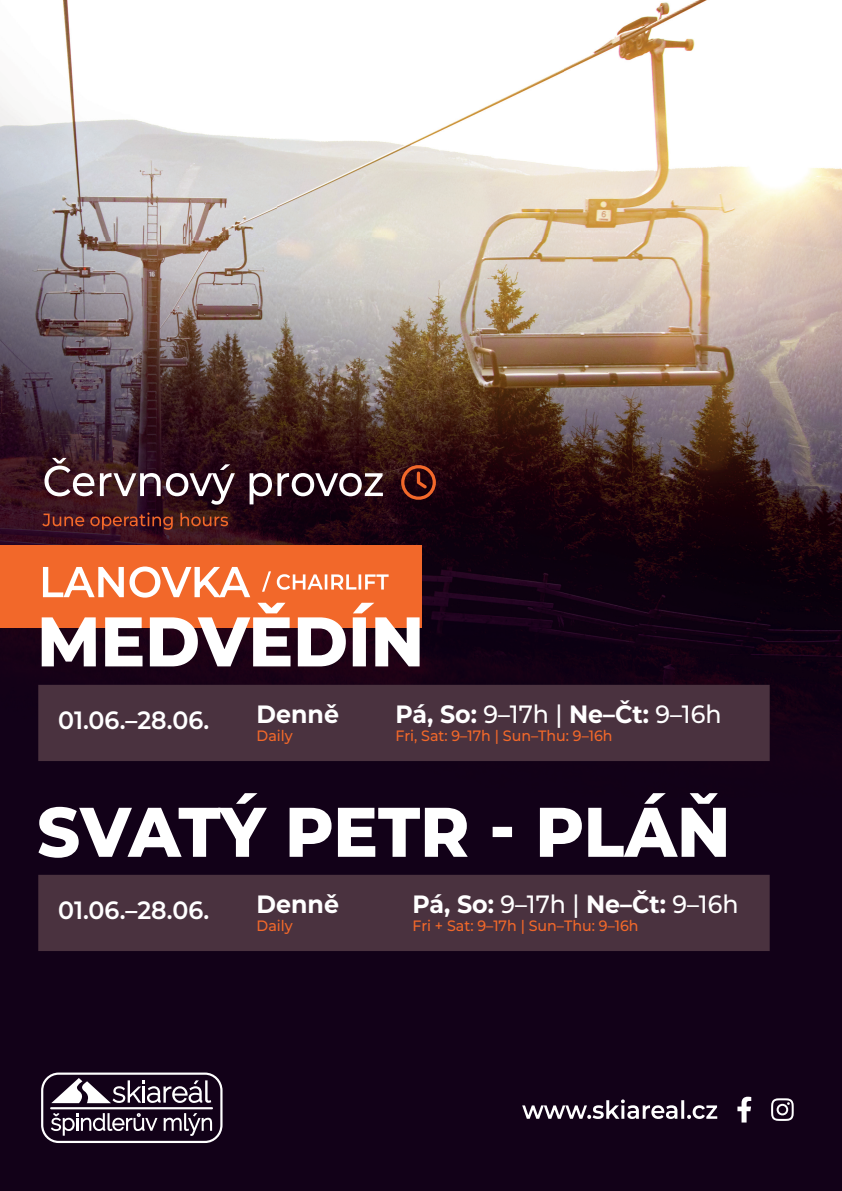
<style>
.page{position:relative;width:842px;height:1191px;background:#fff}
.page>*{position:absolute;margin:0;border:0;box-sizing:border-box;transform-origin:0 0}
.t1{font:700 25px "Montserrat";color:#fff;scale:.95 1}
.t2{font:600 25px "Montserrat";color:#fff;scale:.95 1}
.t3{font:500 15px "Montserrat";color:#f2682a;scale:.95 1}
.s1{font-weight:500}
</style>
<div class="page">
<img style="left:0;top:0;width:842px;height:1191px">
<div style="left:38px;top:685px;width:732px;height:76px;background:#4a323f"></div>
<div style="left:38px;top:874px;width:732px;height:77px;background:#4a323f"></div>
<svg style="left:771px;top:1098px;width:23px;height:22px"></svg>
<svg style="left:737px;top:1096px;width:14px;height:26px"></svg>
<svg style="left:401px;top:464px;width:35px;height:36px"></svg>
<svg style="left:42px;top:512px;width:186px;height:18px;background:#5e241f"></svg>
<svg style="left:44px;top:458px;width:339px;height:46px;background:#523840"></svg>
<svg style="left:38px;top:793px;width:688px;height:64px;fill:#120118"></svg>
<div style="left:0;top:545px;width:422px;height:82px;background:#f2682a"></div>
<svg style="left:42px;top:603px;width:378px;height:63px"></svg>
<svg style="left:43px;top:566px;width:207px;height:31px"></svg>
<svg style="left:262px;top:571px;width:127px;height:20px"></svg>
<svg style="left:522px;top:1099px;width:195px;height:20px"></svg>
<svg style="left:41px;top:1072px;width:182px;height:71px"></svg>
<h1 class="t2" style="left:58px;top:702px;width:161px">01.06.–28.06.</h1>
<h1 class="t1" style="left:257px;top:696px;width:88px">Denně</h1>
<p class="t3" style="left:257px;top:725px;width:40px">Daily</p>
<h1 class="t2" style="left:58px;top:892px;width:161px">01.06.–28.06.</h1>
<h1 class="t1" style="left:257px;top:886px;width:88px">Denně</h1>
<p class="t3" style="left:257px;top:915px;width:40px">Daily</p>
<h1 class="t1" style="left:395px;top:696px;width:345px">Pá, So: <span class="s1">9–17h |</span> Ne–Čt: <span class="s1">9–16h</span></h1>
<p class="t3" style="left:395px;top:725px;width:230px">Fri, Sat: 9–17h | Sun–Thu: 9–16h</p>
<h1 class="t1" style="left:412px;top:886px;width:345px">Pá, So: <span class="s1">9–17h |</span> Ne–Čt: <span class="s1">9–16h</span></h1>
<p class="t3" style="left:412px;top:915px;width:239px">Fri + Sat: 9–17h | Sun–Thu: 9–16h</p>
</div>
